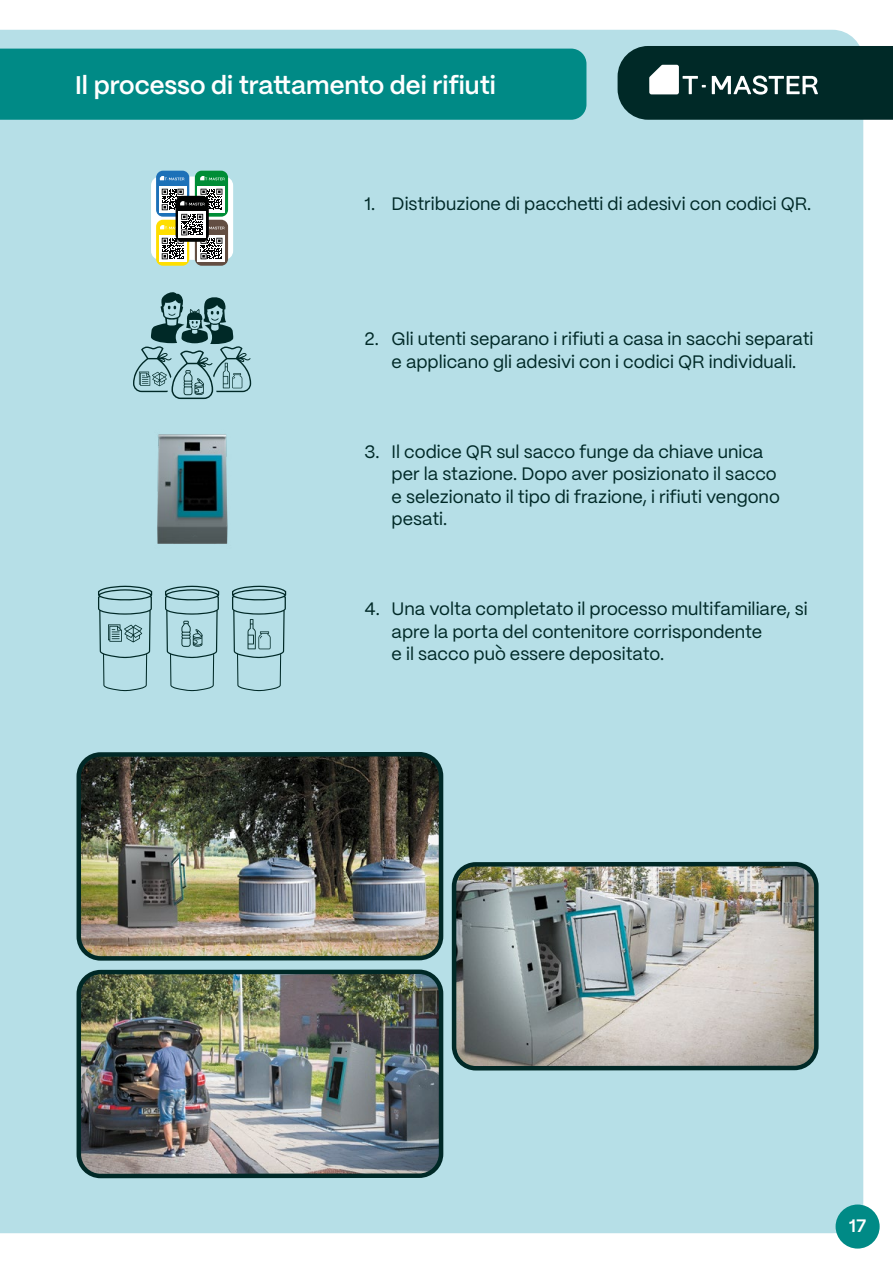
<style>
.page{position:relative;width:893px;height:1263px;background:#fff}
.page>*{position:absolute;margin:0;border:0;box-sizing:border-box;transform-origin:0 0}
.t1{font:600 25.5px "PP Mori";color:#fff}
.t2{font:18px/22.5px "PP Mori";color:#002927}
.t3{font:600 18px "PP Mori";color:#fff}
</style>
<div class="page">
<div style="left:0;top:30px;width:863px;height:1203px;background:#b6dfe7"></div>
<div style="left:836px;top:1204px;width:44px;height:44px;background:#008a86;border-radius:50%"></div>
<div style="left:151px;top:177px;width:82px;height:83px;background:#fff;border-radius:9px"></div>
<div style="left:195px;top:220px;width:33px;height:46px;background:#634e42;border-radius:7px"></div>
<div style="left:198px;top:235px;width:27px;height:27px;background:#fff"></div>
<div style="left:195px;top:171px;width:33px;height:46px;background:#008d36;border-radius:7px"></div>
<svg style="left:198px;top:186px;width:27px;height:3px"></svg>
<svg style="left:200px;top:176px;width:25px;height:4px"></svg>
<div style="left:156px;top:171px;width:33px;height:46px;background:#1d71b8;border-radius:7px"></div>
<svg style="left:159px;top:186px;width:27px;height:27px"></svg>
<svg style="left:160px;top:176px;width:24px;height:4px"></svg>
<div style="left:156px;top:220px;width:33px;height:46px;background:#ffde00;border-radius:7px"></div>
<div style="left:159px;top:235px;width:27px;height:27px;background:#fff"></div>
<svg style="left:160px;top:189px;width:65px;height:70px"></svg>
<svg style="left:133px;top:292px;width:118px;height:107px;background:#8ab3b8"></svg>
<img style="left:142px;top:425px;width:100px;height:126px">
<div style="left:0;top:49px;width:586px;height:71px;background:#008a86"></div>
<svg style="left:165px;top:586px;width:54px;height:105px;background:#9ec7ce"></svg>
<svg style="left:232px;top:586px;width:54px;height:105px;background:#9fc8ce"></svg>
<svg style="left:98px;top:586px;width:54px;height:105px;background:#9dc6cc"></svg>
<img style="left:79px;top:754px;width:362px;height:204px">
<div style="left:77px;top:752px;width:366px;height:209px;border:4px solid #002927;border-radius:22px"></div>
<img style="left:79px;top:972px;width:362px;height:204px">
<div style="left:77px;top:969px;width:366px;height:209px;border:4px solid #002927;border-radius:22px"></div>
<img style="left:454px;top:864px;width:362px;height:204px">
<div style="left:452px;top:862px;width:367px;height:208px;border:4px solid #002927;border-radius:22px"></div>
<svg style="left:618px;top:46px;width:275px;height:74px;background:#1b403f"></svg>
<h1 class="t1" style="left:75px;top:63px;width:422px">Il processo di trattamento dei rifiuti</h1>
<p class="t2" style="left:365px;top:192px;width:448px">1. Distribuzione di pacchetti di adesivi con codici QR.</p>
<p class="t2" style="left:365px;top:327px;width:450px;text-align:center">2. Gli utenti separano i rifiuti a casa in sacchi separati e applicano gli adesivi con i codici QR individuali.</p>
<p class="t2" style="left:392px;top:439px;width:390px;text-indent:-27px">3. Il codice QR sul sacco funge da chiave unica per la stazione. Dopo aver posizionato il sacco e selezionato il tipo di frazione, i rifiuti vengono pesati.</p>
<p class="t2" style="left:392px;top:597px;width:418px;text-indent:-27px">4. Una volta completato il processo multifamiliare, si apre la porta del contenitore corrispondente<br>e il sacco può essere depositato.</p>
<p class="t3" style="left:849px;top:1209px;width:19px">17</p>
</div>
